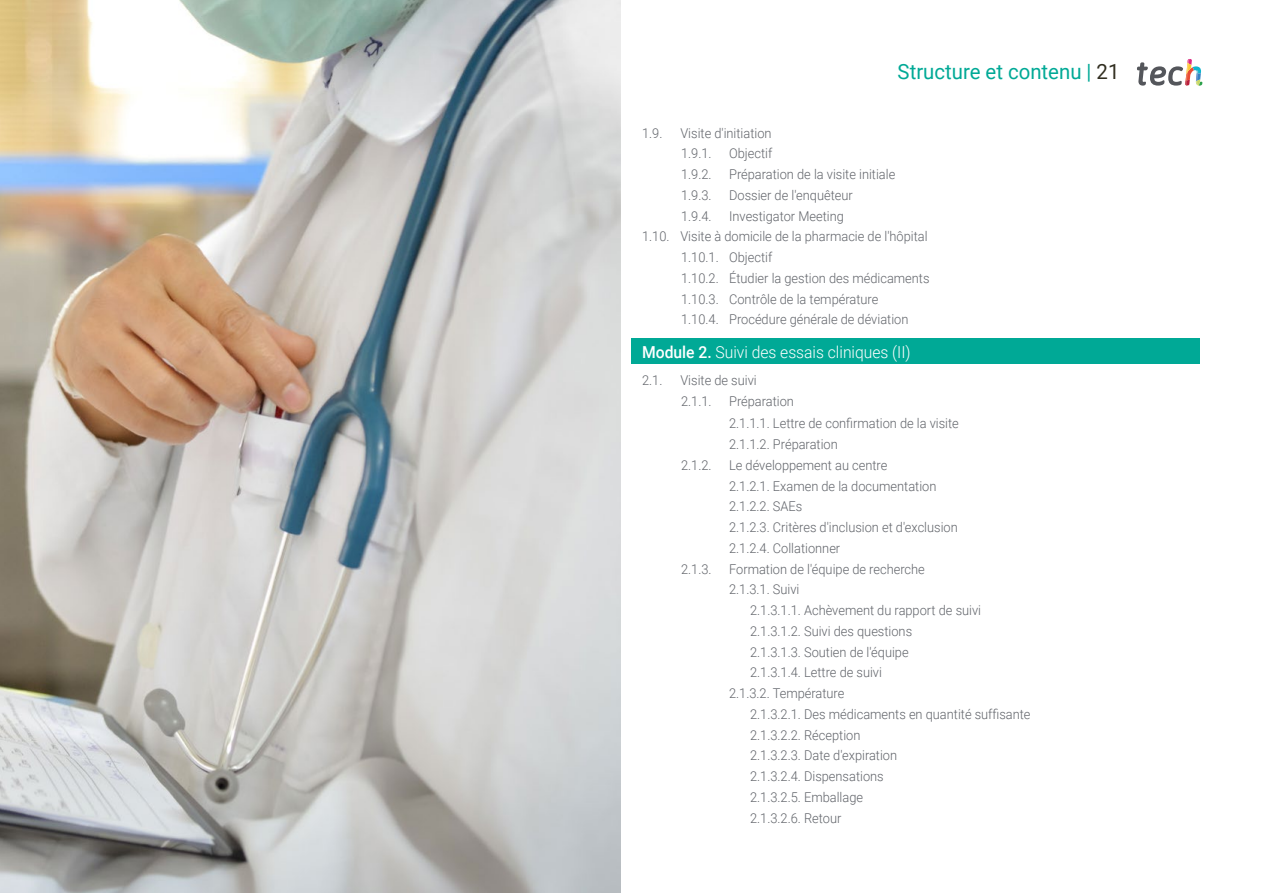
<style>
.page{position:relative;width:1263px;height:893px;background:#fff}
.page>*{position:absolute;margin:0;border:0;box-sizing:border-box;transform-origin:0 0}
.t1{font:21px "Roboto";color:#00a996}
.t2{font:300 16.5px "Roboto";color:#fff;scale:.95 1}
.t3{font:300 13.5px/20.7px "Roboto";color:#61646a;scale:.95 1}
.s1{color:#312e20}
.s2{font-weight:500}
</style>
<div class="page">
<img style="left:0;top:0;width:621px;height:893px">
<svg style="left:1137px;top:59px;width:65px;height:27px"></svg>
<div style="left:631px;top:339px;width:568px;height:25px;background:#00a996"></div>
<p class="t3" style="left:642px;top:122px;width:23px">1.9.</p>
<p class="t3" style="left:680px;top:122px;width:97px">Visite d'initiation<br>1.9.1.</p>
<p class="t3" style="left:729px;top:143px;width:47px">Objectif</p>
<h1 class="t1" style="left:898px;top:57px;width:223px">Structure et contenu | <span class="s1">21</span></h1>
<p class="t3" style="left:681px;top:164px;width:34px">1.9.2.</p>
<p class="t3" style="left:729px;top:164px;width:176px">Préparation de la visite initiale</p>
<p class="t3" style="left:681px;top:184px;width:34px">1.9.3.</p>
<p class="t3" style="left:729px;top:184px;width:132px">Dossier de l'enquêteur</p>
<p class="t3" style="left:681px;top:205px;width:34px">1.9.4.</p>
<p class="t3" style="left:729px;top:205px;width:122px">Investigator Meeting</p>
<p class="t3" style="left:642px;top:226px;width:302px">1.10. Visite à domicile de la pharmacie de l'hôpital</p>
<p class="t3" style="left:681px;top:247px;width:97px">1.10.1. Objectif</p>
<p class="t3" style="left:681px;top:267px;width:263px">1.10.2. Étudier la gestion des médicaments</p>
<p class="t3" style="left:681px;top:288px;width:209px">1.10.3. Contrôle de la température</p>
<p class="t3" style="left:681px;top:309px;width:241px">1.10.4. Procédure générale de déviation</p>
<p class="t2" style="left:642px;top:340px;width:284px"><span class="s2">Module 2.</span> Suivi des essais cliniques (II)</p>
<p class="t3" style="left:642px;top:369px;width:23px">2.1.</p>
<p class="t3" style="left:680px;top:369px;width:82px">Visite de suivi<br>2.1.1.</p>
<p class="t3" style="left:729px;top:389px;width:243px;line-height:23px">Préparation<br>2.1.1.1. Lettre de confirmation de la visite</p>
<p class="t3" style="left:729px;top:433px;width:116px">2.1.1.2. Préparation</p>
<p class="t3" style="left:681px;top:454px;width:34px">2.1.2.</p>
<p class="t3" style="left:729px;top:454px;width:242px">Le développement au centre<br>2.1.2.1. Examen de la documentation<br>2.1.2.2. SAEs<br>2.1.2.3. Critères d'inclusion et d'exclusion<br>2.1.2.4. Collationner</p>
<p class="t3" style="left:681px;top:558px;width:34px">2.1.3.</p>
<p class="t3" style="left:729px;top:558px;width:208px">Formation de l'équipe de recherche<br>2.1.3.1. Suivi</p>
<p class="t3" style="left:750px;top:599px;width:245px">2.1.3.1.1. Achèvement du rapport de suivi</p>
<p class="t3" style="left:750px;top:620px;width:172px">2.1.3.1.2. Suivi des questions</p>
<p class="t3" style="left:750px;top:641px;width:168px">2.1.3.1.3. Soutien de l'équipe</p>
<p class="t3" style="left:750px;top:662px;width:140px">2.1.3.1.4. Lettre de suivi</p>
<p class="t3" style="left:729px;top:682px;width:123px">2.1.3.2. Température</p>
<p class="t3" style="left:750px;top:703px;width:297px">2.1.3.2.1. Des médicaments en quantité suffisante</p>
<p class="t3" style="left:750px;top:724px;width:118px">2.1.3.2.2. Réception</p>
<p class="t3" style="left:750px;top:745px;width:156px">2.1.3.2.3. Date d'expiration</p>
<p class="t3" style="left:750px;top:765px;width:142px">2.1.3.2.4. Dispensations</p>
<p class="t3" style="left:750px;top:786px;width:120px">2.1.3.2.5. Emballage</p>
<p class="t3" style="left:750px;top:807px;width:98px">2.1.3.2.6. Retour</p>
</div>
